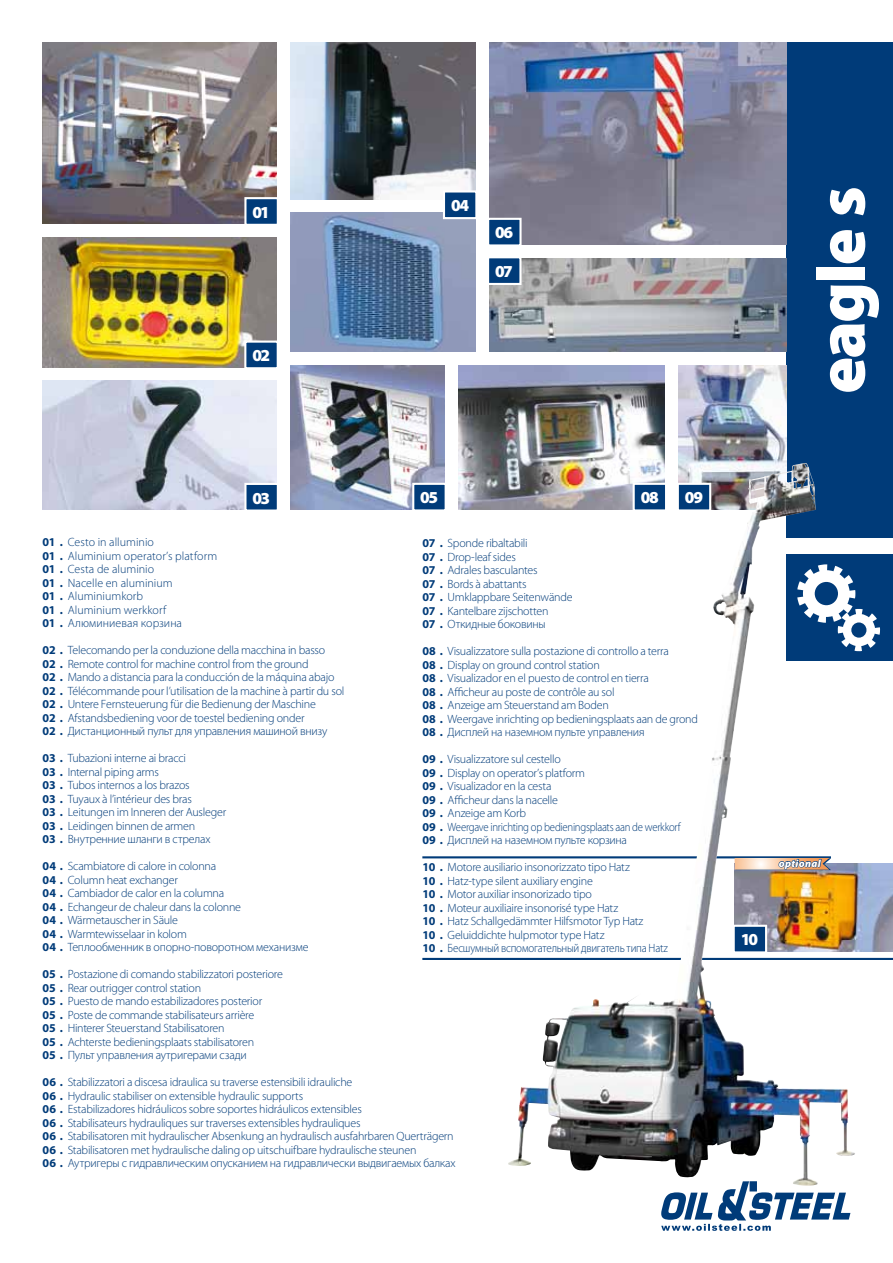
<style>
.page{position:relative;width:893px;height:1263px;background:#fff}
.page>*{position:absolute;margin:0;border:0;box-sizing:border-box;transform-origin:0 0}
.t1{font:900 69px "Myriad Pro";letter-spacing:-.025em;color:#fff}
.t2{font:900 16.8px "Myriad Pro";letter-spacing:-.085em;color:#fff}
.t3{font:300 12px/13.5px "Myriad Pro";letter-spacing:-.02em;color:#003b79}
.t4{font:300 12px/13.5px "Myriad Pro";color:#003b79}
.t5{font:italic 900 10.5px "Myriad Pro";letter-spacing:.03em;color:#fff}
.s1{font-weight:700}
</style>
<div class="page">
<div style="left:787px;top:43px;width:106px;height:495px;background:#003b79"></div>
<svg style="left:661px;top:1181px;width:189px;height:50px"></svg>
<div style="left:787px;top:555px;width:106px;height:106px;background:#003b79"></div>
<svg style="left:803px;top:564px;width:77px;height:87px"></svg>
<img style="left:43px;top:43px;width:234px;height:181px">
<img style="left:43px;top:238px;width:234px;height:129px">
<img style="left:43px;top:381px;width:234px;height:128px">
<img style="left:489px;top:43px;width:298px;height:201px">
<img style="left:489px;top:258px;width:298px;height:94px">
<img style="left:458px;top:365px;width:207px;height:144px">
<img style="left:679px;top:366px;width:108px;height:97px">
<img style="left:291px;top:43px;width:184px;height:156px">
<img style="left:291px;top:213px;width:184px;height:139px">
<img style="left:291px;top:365px;width:153px;height:144px">
<div style="left:245px;top:198px;width:33px;height:27px;background:#003b79"></div>
<div style="left:244px;top:197px;width:35px;height:29px;border:2px solid #fff"></div>
<div style="left:413px;top:484px;width:33px;height:26px;background:#003b79"></div>
<div style="left:412px;top:483px;width:35px;height:28px;border:2px solid #fff"></div>
<div style="left:444px;top:191px;width:32px;height:27px;background:#003b79"></div>
<div style="left:443px;top:190px;width:34px;height:29px;border:2px solid #fff"></div>
<div style="left:488px;top:257px;width:32px;height:27px;background:#003b79"></div>
<div style="left:487px;top:256px;width:34px;height:29px;border:2px solid #fff"></div>
<div style="left:488px;top:219px;width:32px;height:26px;background:#003b79"></div>
<div style="left:487px;top:218px;width:35px;height:29px;border:2px solid #fff"></div>
<div style="left:245px;top:342px;width:33px;height:26px;background:#003b79"></div>
<div style="left:244px;top:341px;width:35px;height:28px;border:2px solid #fff"></div>
<div style="left:245px;top:484px;width:33px;height:27px;background:#003b79"></div>
<div style="left:244px;top:483px;width:35px;height:29px;border:2px solid #fff"></div>
<img style="left:803px;top:864px;width:90px;height:87px">
<hr style="left:422px;top:958px;width:471px;height:2px;background:#003b79">
<hr style="left:422px;top:856px;width:409px;height:2px;background:#003b79">
<svg style="left:803px;top:858px;width:28px;height:12px"></svg>
<img style="left:518px;top:463px;width:285px;height:696px">
<h2 class="t2" style="left:252px;top:201px;width:19px">01</h2>
<h2 class="t2" style="left:252px;top:344px;width:19px">02</h2>
<h2 class="t2" style="left:451px;top:194px;width:20px">04</h2>
<h2 class="t2" style="left:495px;top:222px;width:20px">06</h2>
<h2 class="t2" style="left:495px;top:260px;width:19px">07</h2>
<h1 class="t1" style="left:795px;top:394px;width:209px;rotate:-90deg">eagle s</h1>
<h2 class="t2" style="left:252px;top:487px;width:19px">03</h2>
<h2 class="t2" style="left:420px;top:487px;width:19px">05</h2>
<h2 class="t2" style="left:641px;top:487px;width:20px">08</h2>
<h2 class="t2" style="left:685px;top:487px;width:20px">09</h2>
<p class="t4" style="left:43px;top:535px;width:176px"><span class="s1">01 .</span> Cesto in alluminio<br><span class="s1">01 .</span> Aluminium operator’s platform<br><span class="s1">01 .</span> Cesta de aluminio<br><span class="s1">01 .</span> Nacelle en aluminium<br><span class="s1">01 .</span> Aluminiumkorb<br><span class="s1">01 .</span> Aluminium werkkorf<br><span class="s1">01 .</span> Алюминиевая корзина</p>
<p class="t3" style="left:43px;top:643px;width:303px"><span class="s1">02 .</span> Telecomando per la conduzione della macchina in basso<br><span class="s1">02 .</span> Remote control for machine control from the ground<br><span class="s1">02 .</span> Mando a distancia para la conducción de la máquina abajo <span class="s1">02 .</span> Télécommande pour l’utilisation de la machine à partir du sol <span class="s1">02 .</span> Untere Fernsteuerung für die Bedienung der Maschine<br><span class="s1">02 .</span> Afstandsbediening voor de toestel bediening onder<br><span class="s1">02 .</span> Дистанционный пульт для управления машиной внизу</p>
<p class="t3" style="left:43px;top:751px;width:185px"><span class="s1">03 .</span> Tubazioni interne ai bracci<br><span class="s1">03 .</span> Internal piping arms<br><span class="s1">03 .</span> Tubos internos a los brazos<br><span class="s1">03 .</span> Tuyaux à l’intérieur des bras<br><span class="s1">03 .</span> Leitungen im Inneren der Ausleger<br><span class="s1">03 .</span> Leidingen binnen de armen<br><span class="s1">03 .</span> Внутренние шланги в стрелах</p>
<p class="t3" style="left:43px;top:859px;width:267px"><span class="s1">04 .</span> Scambiatore di calore in colonna<br><span class="s1">04 .</span> Column heat exchanger<br><span class="s1">04 .</span> Cambiador de calor en la columna<br><span class="s1">04 .</span> Echangeur de chaleur dans la colonne<br><span class="s1">04 .</span> Wärmetauscher in Säule<br><span class="s1">04 .</span> Warmtewisselaar in kolom<br><span class="s1">04 .</span> Теплообменник в опорно-поворотном механизме</p>
<p class="t3" style="left:43px;top:967px;width:242px"><span class="s1">05 .</span> Postazione di comando stabilizzatori posteriore <span class="s1">05 .</span> Rear outrigger control station<br><span class="s1">05 .</span> Puesto de mando estabilizadores posterior<br><span class="s1">05 .</span> Poste de commande stabilisateurs arrière<br><span class="s1">05 .</span> Hinterer Steuerstand Stabilisatoren<br><span class="s1">05 .</span> Achterste bedieningsplaats stabilisatoren<br><span class="s1">05 .</span> Пульт управления аутригерами сзади</p>
<p class="t3" style="left:43px;top:1075px;width:415px"><span class="s1">06 .</span> Stabilizzatori a discesa idraulica su traverse estensibili idrauliche<br><span class="s1">06 .</span> Hydraulic stabiliser on extensible hydraulic supports<br><span class="s1">06 .</span> Estabilizadores hidráulicos sobre soportes hidráulicos extensibles<br><span class="s1">06 .</span> Stabilisateurs hydrauliques sur traverses extensibles hydrauliques<br><span class="s1">06 .</span> Stabilisatoren mit hydraulischer Absenkung an hydraulisch ausfahrbaren Querträgern <span class="s1">06 .</span> Stabilisatoren met hydraulische daling op uitschuifbare hydraulische steunen<br><span class="s1">06 .</span> Аутригеры с гидравлическим опусканием на гидравлически выдвигаемых балках</p>
<p class="t3" style="left:422px;top:536px;width:152px"><span class="s1">07 .</span> Sponde ribaltabili<br><span class="s1">07 .</span> Drop-leaf sides<br><span class="s1">07 .</span> Adrales basculantes<br><span class="s1">07 .</span> Bords à abattants<br><span class="s1">07 .</span> Umklappbare Seitenwände<br><span class="s1">07 .</span> Kantelbare zijschotten<br><span class="s1">07 .</span> Откидные боковины</p>
<p class="t3" style="left:422px;top:644px;width:277px"><span class="s1">08 .</span> Visualizzatore sulla postazione di controllo a terra<br><span class="s1">08 .</span> Display on ground control station<br><span class="s1">08 .</span> Visualizador en el puesto de control en tierra<br><span class="s1">08 .</span> Afficheur au poste de contrôle au sol<br><span class="s1">08 .</span> Anzeige am Steuerstand am Boden<br><span class="s1">08 .</span> Weergave inrichting op bedieningsplaats aan de grond <span class="s1">08 .</span> Дисплей на наземном пульте управления</p>
<p class="t3" style="left:422px;top:752px;width:260px"><span class="s1">09 .</span> Visualizzatore sul cestello<br><span class="s1">09 .</span> Display on operator’s platform<br><span class="s1">09 .</span> Visualizador en la cesta<br><span class="s1">09 .</span> Afficheur dans la nacelle<br><span class="s1">09 .</span> Anzeige am Korb<br><span class="s1">09 .</span> Weergave inrichting op bedieningsplaats aan de werkkorf <span class="s1">09 .</span> Дисплей на наземном пульте корзина</p>
<p class="t3" style="left:422px;top:860px;width:247px"><span class="s1">10 .</span> Motore ausiliario insonorizzato tipo Hatz<br><span class="s1">10 .</span> Hatz-type silent auxiliary engine<br><span class="s1">10 .</span> Motor auxiliar insonorizado tipo<br><span class="s1">10 .</span> Moteur auxiliaire insonorisé type Hatz<br><span class="s1">10 .</span> Hatz Schallgedämmter Hilfsmotor Typ Hatz<br><span class="s1">10 .</span> Geluiddichte hulpmotor type Hatz<br><span class="s1">10 .</span> Бесшумный вспомогательный двигатель типа Hatz</p>
<p class="t5" style="left:779px;top:856px;width:44px">optional</p>
<h2 class="t2" style="left:741px;top:928px;width:19px">10</h2>
</div>
